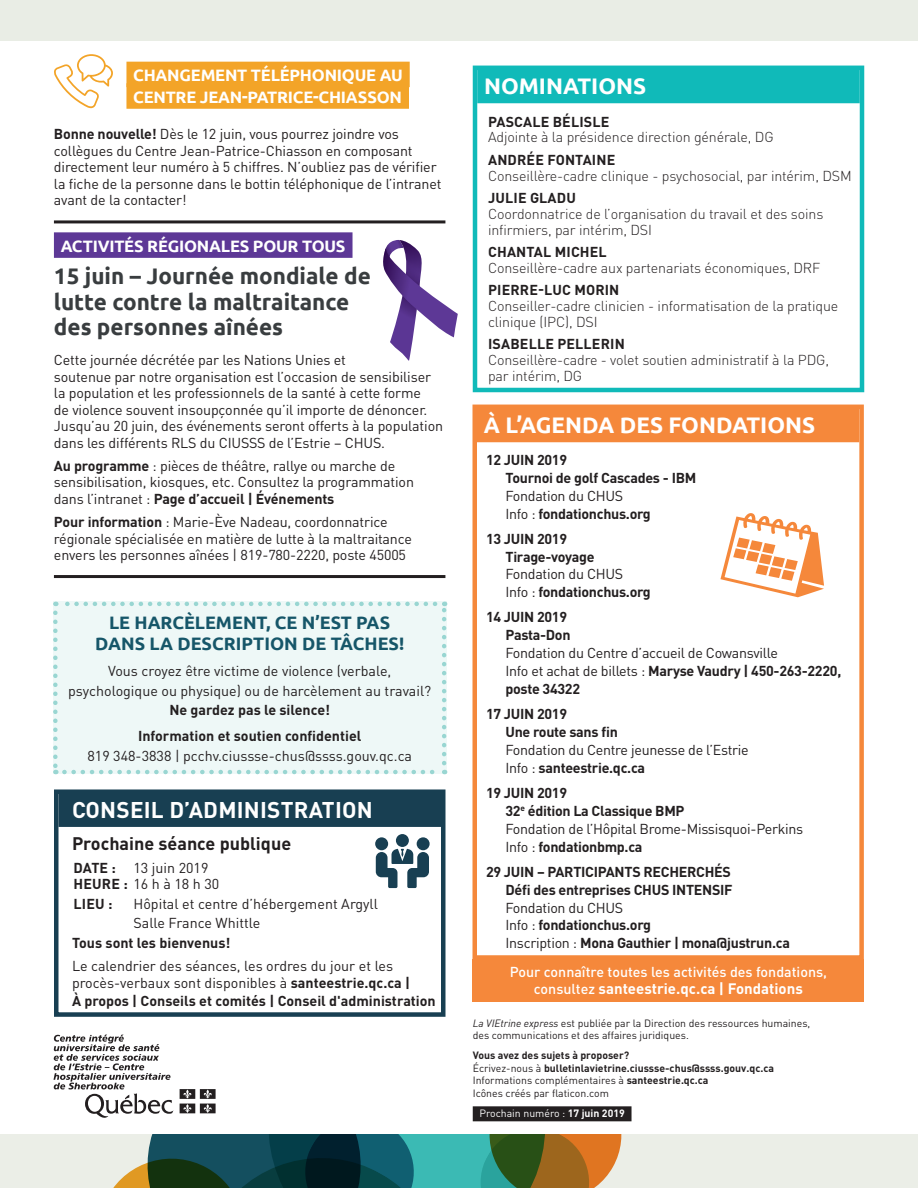
<style>
.page{position:relative;width:918px;height:1188px;background:#fff}
.page>*{position:absolute;margin:0;border:0;box-sizing:border-box;transform-origin:0 0}
.t1{font:700 22.5px/25.5px "Ubuntu";color:#393d3f}
.t2{font:700 22.5px "Ubuntu";color:#fff}
.t3{font:700 22.5px "DIN Pro";letter-spacing:.01em;color:#fff}
.t4{font:700 18px/21px "Ubuntu";color:#165669;text-align:center}
.t5{font:700 18px "DIN Pro";color:#231f20}
.t6{font:700 16.5px/21.6px "Ubuntu";letter-spacing:-.015em;color:#fff}
.t7{font:700 15px "DIN Pro";color:#fff}
.t8{font:14.25px/16.5px "DIN Pro";letter-spacing:-.01em;color:#231f20}
.t9{font:300 14.25px/15.8px "DIN Pro";letter-spacing:-.01em;color:#231f20}
.t10{font:700 14.25px/18px "DIN Pro";letter-spacing:-.02em;color:#231f20}
.t11{font:700 14.25px/26.2px "DIN Pro";color:#231f20;text-align:center}
.t12{font:700 14.25px "DIN Pro";letter-spacing:.01em;color:#231f20}
.t13{font:500 14.25px "DIN Pro";color:#fff}
.t14{font:700 10.5px/12.8px "DIN Pro";color:#231f20}
.t15{font:10.5px/12.8px "DIN Pro";color:#231f20}
.t16{font:10.5px "DIN Pro";color:#fff}
.s1{font-weight:700}
.s2{font-weight:400}
.s3{font-weight:500;font-size:14.25px}
.s4{font-family:"DIN";font-style:italic}
</style>
<div class="page">
<div style="left:473px;top:1106px;width:159px;height:15px;background:#231f20"></div>
<div style="left:473px;top:959px;width:391px;height:42px;background:#f5883b"></div>
<div style="left:477px;top:406px;width:382px;height:36px;background:#f5883b"></div>
<div style="left:472px;top:405px;width:392px;height:555px;border:4px solid #f5883b"></div>
<svg style="left:720px;top:513px;width:104px;height:84px"></svg>
<div style="left:0;top:1134px;width:918px;height:54px;background:#e9ede5"></div>
<svg style="left:113px;top:1134px;width:508px;height:54px;background:#426958"></svg>
<svg style="left:180px;top:1089px;width:36px;height:24px"></svg>
<svg style="left:54px;top:1035px;width:119px;height:83px"></svg>
<div style="left:126px;top:62px;width:284px;height:25px;background:#f3a428"></div>
<div style="left:126px;top:83px;width:283px;height:26px;background:#f3a428"></div>
<hr style="left:54px;top:220px;width:391px;height:3px;background:#231f20">
<div style="left:54px;top:232px;width:299px;height:26px;background:#5d3896"></div>
<hr style="left:54px;top:575px;width:391px;height:3px;background:#231f20">
<div style="left:0;top:0;width:918px;height:40px;background:#e9ede5"></div>
<div style="left:477px;top:67px;width:383px;height:36px;background:#10bab9"></div>
<div style="left:473px;top:66px;width:391px;height:326px;border:4px solid #10bab9"></div>
<div style="left:58px;top:791px;width:383px;height:36px;background:#183f52"></div>
<div style="left:54px;top:789px;width:392px;height:228px;border:4px solid #183f52"></div>
<div style="left:396px;top:834px;width:13px;height:13px;background:#183f52;border-radius:50%"></div>
<div style="left:417px;top:837px;width:13px;height:13px;background:#183f52;border-radius:50%"></div>
<div style="left:375px;top:837px;width:13px;height:13px;background:#183f52;border-radius:50%"></div>
<svg style="left:376px;top:849px;width:53px;height:39px"></svg>
<svg style="left:54px;top:54px;width:59px;height:54px"></svg>
<img style="left:390px;top:337px;width:23px;height:24px">
<svg style="left:383px;top:240px;width:75px;height:97px"></svg>
<div style="left:53px;top:602px;width:393px;height:172px;background:#eef8f7"></div>
<svg style="left:53px;top:613px;width:5px;height:161px"></svg>
<svg style="left:64px;top:770px;width:381px;height:4px"></svg>
<svg style="left:442px;top:602px;width:4px;height:161px"></svg>
<svg style="left:55px;top:602px;width:380px;height:4px"></svg>
<p class="t6" style="left:133px;top:64px;width:271px">CHANGEMENT TÉLÉPHONIQUE AU<br>CENTRE JEAN-PATRICE-CHIASSON</p>
<p class="t8" style="left:54px;top:125px;width:389px"><span class="s1">Bonne nouvelle!</span> Dès le 12 juin, vous pourrez joindre vos collègues du Centre Jean-Patrice-Chiasson en composant directement leur numéro à 5 chiffres. N’oubliez pas de vérifier la fiche de la personne dans le bottin téléphonique de l’intranet avant de la contacter!</p>
<p class="t6" style="left:61px;top:235px;width:286px">ACTIVITÉS RÉGIONALES POUR TOUS</p>
<h1 class="t1" style="left:54px;top:263px;width:318px">15 juin – Journée mondiale de lutte contre la maltraitance des personnes aînées</h1>
<p class="t8" style="left:54px;top:351px;width:391px">Cette journée décrétée par les Nations Unies et<br>soutenue par notre organisation est l’occasion de sensibiliser la population et les professionnels de la santé à cette forme<br>de violence souvent insoupçonnée qu’il importe de dénoncer.<br>Jusqu’au 20 juin, des événements seront offerts à la population dans les différents RLS du CIUSSS de l’Estrie – CHUS.</p>
<p class="t8" style="left:54px;top:457px;width:362px"><span class="s1">Au programme</span> : pièces de théâtre, rallye ou marche de sensibilisation, kiosques, etc. Consultez la programmation dans l’intranet : <span class="s1">Page d’accueil | Événements</span></p>
<p class="t8" style="left:54px;top:513px;width:360px"><span class="s1">Pour information</span> : Marie-Ève Nadeau, coordonnatrice régionale spécialisée en matière de lutte à la maltraitance envers les personnes aînées | 819-780-2220, poste 45005</p>
<p class="t4" style="left:95px;top:612px;width:310px">LE HARCÈLEMENT, CE N’EST PAS<br>DANS LA DESCRIPTION DE TÂCHES!</p>
<p class="t8" style="left:68px;top:661px;width:365px;line-height:19.5px;text-align:center">Vous croyez être victime de violence (verbale, psychologique ou physique) ou de harcèlement au travail?</p>
<p class="t11" style="left:138px;top:696px;width:225px">Ne gardez pas le silence!<br>Information et soutien confidentiel</p>
<p class="t8" style="left:87px;top:747px;width:326px">819 348-3838 | pcchv.ciussse-chus@ssss.gouv.qc.ca</p>
<h1 class="t3" style="left:72px;top:795px;width:302px">CONSEIL D’ADMINISTRATION</h1>
<p class="t5" style="left:72px;top:831px;width:221px">Prochaine séance publique</p>
<p class="t8" style="left:74px;top:859px;width:147px"><span class="s1">DATE :</span> 13 juin 2019<br><span class="s1">HEURE :</span> 16 h à 18 h 30</p>
<p class="t10" style="left:74px;top:894px;width:40px">LIEU :</p>
<p class="t8" style="left:134px;top:893px;width:246px;line-height:19.5px">Hôpital et centre d’hébergement Argyll<br>Salle France Whittle</p>
<p class="t11" style="left:72px;top:929px;width:160px">Tous sont les bienvenus!</p>
<p class="t8" style="left:72px;top:957px;width:340px">Le calendrier des séances, les ordres du jour et les procès-verbaux sont disponibles à <span class="s1">santeestrie.qc.ca |</span></p>
<p class="t11" style="left:72px;top:987px;width:365px">À propos | Conseils et comités | Conseil d'administration</p>
<h1 class="t2" style="left:484px;top:73px;width:164px">NOMINATIONS</h1>
<p class="t12" style="left:488px;top:112px;width:123px">PASCALE BÉLISLE</p>
<p class="t9" style="left:488px;top:129px;width:287px">Adjointe à la présidence direction générale, DG</p>
<p class="t12" style="left:488px;top:150px;width:129px">ANDRÉE FONTAINE</p>
<p class="t9" style="left:488px;top:167px;width:365px">Conseillère-cadre clinique - psychosocial, par intérim, DSM</p>
<p class="t12" style="left:488px;top:188px;width:89px">JULIE GLADU</p>
<p class="t9" style="left:488px;top:205px;width:337px">Coordonnatrice de l’organisation du travail et des soins infirmiers, par intérim, DSI</p>
<p class="t12" style="left:488px;top:242px;width:120px">CHANTAL MICHEL</p>
<p class="t9" style="left:488px;top:259px;width:334px">Conseillère-cadre aux partenariats économiques, DRF</p>
<p class="t12" style="left:488px;top:281px;width:133px">PIERRE-LUC MORIN</p>
<p class="t9" style="left:488px;top:298px;width:352px">Conseiller-cadre clinicien - informatisation de la pratique clinique (IPC), DSI</p>
<p class="t12" style="left:488px;top:335px;width:138px">ISABELLE PELLERIN</p>
<p class="t9" style="left:488px;top:352px;width:343px">Conseillère-cadre - volet soutien administratif à la PDG, par intérim, DG</p>
<h1 class="t2" style="left:484px;top:412px;width:333px">À L’AGENDA DES FONDATIONS</h1>
<p class="t10" style="left:505px;top:450px;width:192px;text-indent:-19px">12 JUIN 2019<br>Tournoi de golf Cascades - IBM</p>
<p class="t8" style="left:505px;top:486px;width:147px;line-height:18px">Fondation du CHUS<br>Info : <span class="s1">fondationchus.org</span></p>
<p class="t10" style="left:505px;top:529px;width:91px;text-indent:-19px">13 JUIN 2019<br>Tirage-voyage</p>
<p class="t8" style="left:505px;top:565px;width:147px;line-height:18px">Fondation du CHUS<br>Info : <span class="s1">fondationchus.org</span></p>
<p class="t10" style="left:486px;top:608px;width:86px;text-align:right">14 JUIN 2019<br>Pasta-Don</p>
<p class="t8" style="left:505px;top:644px;width:337px;line-height:18px">Fondation du Centre d’accueil de Cowansville<br>Info et achat de billets : <span class="s1">Maryse Vaudry | 450-263-2220, poste 34322</span></p>
<p class="t10" style="left:505px;top:704px;width:114px;text-indent:-19px">17 JUIN 2019<br>Une route sans fin</p>
<p class="t8" style="left:505px;top:740px;width:245px;line-height:18px">Fondation du Centre jeunesse de l’Estrie<br>Info : <span class="s1">santeestrie.qc.ca</span></p>
<p class="t8" style="left:505px;top:783px;width:299px;line-height:18px;text-indent:-19px"><span class="s1">19 JUIN 2019<br>32</span><sup>e</sup> <span class="s1">édition La Classique BMP<br></span>Fondation de l’Hôpital Brome-Missisquoi-Perkins<br>Info : <span class="s1">fondationbmp.ca</span></p>
<p class="t10" style="left:486px;top:862px;width:248px;text-align:right">29 JUIN – PARTICIPANTS RECHERCHÉS<br>Défi des entreprises CHUS INTENSIF</p>
<p class="t10" style="left:505px;top:898px;width:286px"><span class="s2">Fondation du CHUS<br>Info :</span> fondationchus.org<br><span class="s2">Inscription :</span> Mona Gauthier | mona@justrun.ca</p>
<p class="t13" style="left:510px;top:962px;width:319px">Pour connaître toutes les activités des fondations,</p>
<p class="t7" style="left:534px;top:978px;width:270px"><span class="s3">consultez</span> santeestrie.qc.ca | Fondations</p>
<p class="t15" style="left:473px;top:1016px;width:339px"><span class="s4">La VIEtrine express</span> est publiée par la Direction des ressources humaines, des communications et des affaires juridiques.</p>
<p class="t14" style="left:473px;top:1048px;width:303px">Vous avez des sujets à proposer?<br><span class="s2">Écrivez-nous à</span> bulletinlavietrine.ciussse-chus@ssss.gouv.qc.ca <span class="s2">Informations complémentaires à</span> santeestrie.qc.ca<br><span class="s2">Icônes créés par flaticon.com</span></p>
<p class="t16" style="left:480px;top:1106px;width:147px">Prochain numéro : <span class="s1">17 juin 2019</span></p>
</div>
